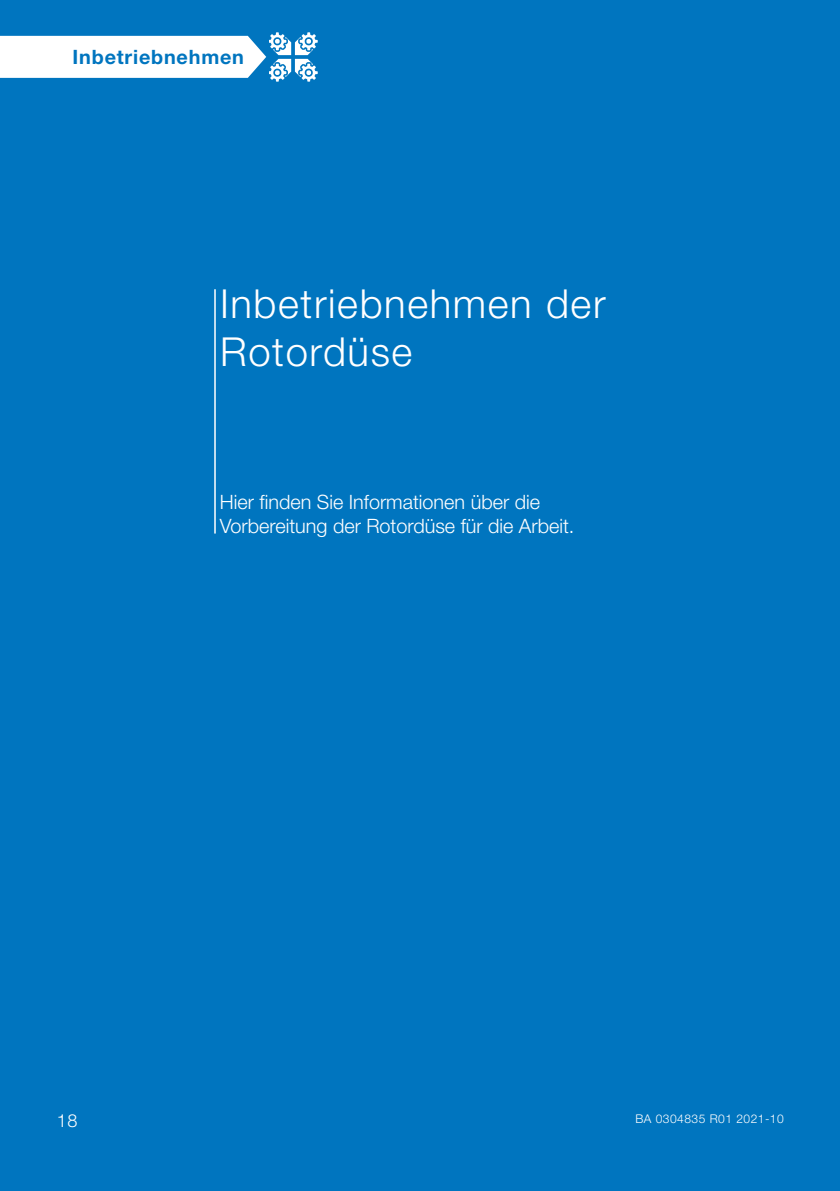
<style>
.page{position:relative;width:840px;height:1191px;background:#fff}
.page>*{position:absolute;margin:0;border:0;box-sizing:border-box;transform-origin:0 0}
.t1{font:300 40px/48px "Helvetica Neue LT Std";letter-spacing:.04em;color:#fff}
.t2{font:300 19.8px/23.8px "Helvetica Neue LT Std";color:#fff}
.t3{font:700 19.8px "Helvetica Neue LT Std";letter-spacing:.04em;color:#0075bf}
.t4{font:300 18px "Helvetica Neue LT Std";color:#fff}
.t5{font:300 12px "Helvetica Neue LT Std";letter-spacing:.04em;color:#fff}
</style>
<div class="page">
<div style="left:0;top:0;width:839px;height:1191px;background:#0075bf"></div>
<svg style="left:0;top:32px;width:317px;height:50px"></svg>
<hr style="left:214px;top:289px;width:2px;height:244px;background:#fff">
<p class="t3" style="left:73px;top:45px;width:173px">Inbetriebnehmen</p>
<h1 class="t1" style="left:220px;top:279px;width:387px">Inbetriebnehmen der<br>Rotordüse</h1>
<p class="t2" style="left:220px;top:489px;width:356px">Hier finden Sie Informationen über die<br>Vorbereitung der Rotordüse für die Arbeit.</p>
<p class="t4" style="left:57px;top:1109px;width:22px">18</p>
<p class="t5" style="left:635px;top:1111px;width:150px">BA 0304835 R01 2021-10</p>
</div>
